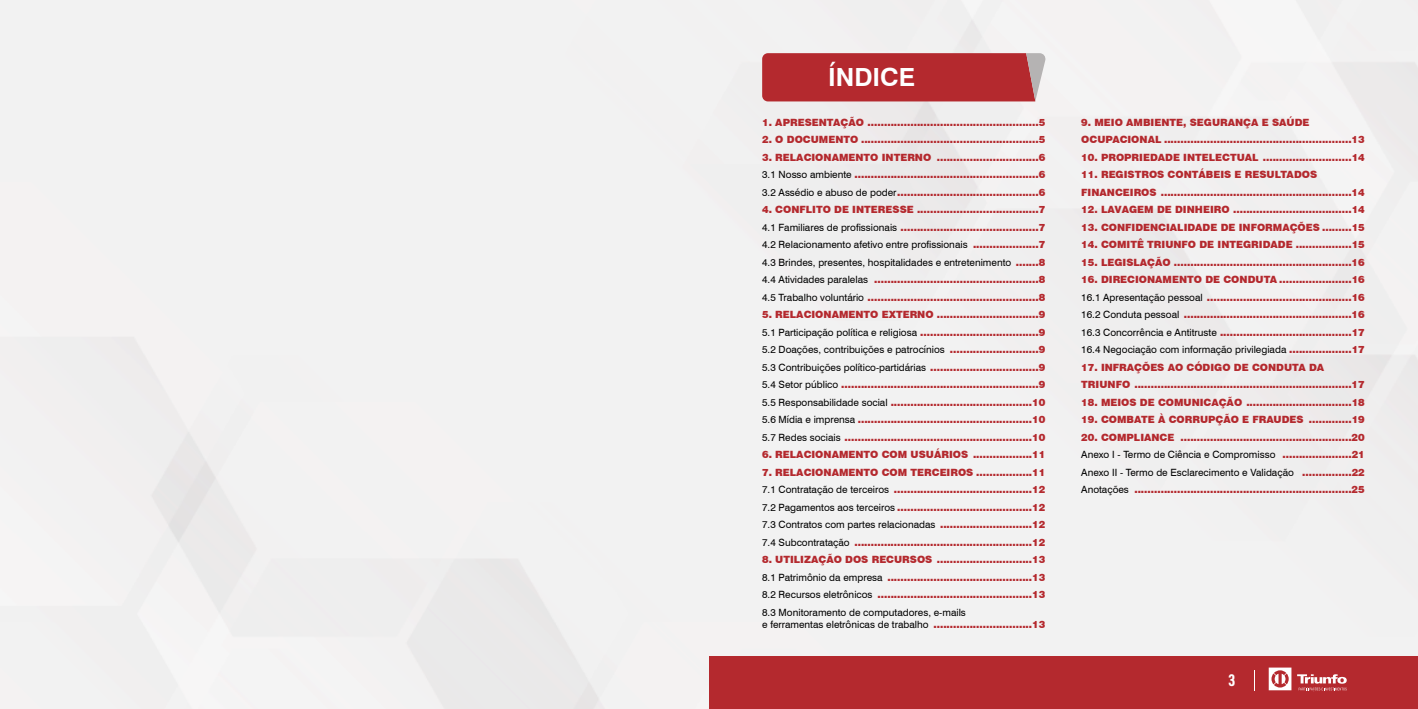
<style>
.page{position:relative;width:1418px;height:709px;background:#fff}
.page>*{position:absolute;margin:0;border:0;box-sizing:border-box;transform-origin:0 0}
.t1{font:700 25px "Swiss 721 BT";color:#fff}
.t2{font:700 16.25px "URWDIN Cond";color:#fff}
.t3{font:900 10px/17.5px "Swiss 721 BT";color:#b4292e}
.t4{font:10px/17.5px "Swiss 721 BT";color:#000}
.s1{font-weight:400;color:#000}
.s2{font-weight:900;color:#b4292e}
</style>
<div class="page">
<div style="left:0;top:656px;width:1417px;height:53px;background:#b4292e"></div>
<svg style="left:1254px;top:670px;width:1px;height:21px"></svg>
<svg style="left:1297px;top:674px;width:49px;height:17px"></svg>
<svg style="left:1268px;top:667px;width:23px;height:23px"></svg>
<svg style="left:762px;top:53px;width:284px;height:48px;background:#b53237"></svg>
<div style="left:0;top:0;width:709px;height:709px;background:#f2f2f2"></div>
<h1 class="t1" style="left:828px;top:62px;width:88px">ÍNDICE</h1>
<p class="t3" style="left:762px;top:113px;width:285px">1. APRESENTAÇÃO ....................................................5</p>
<p class="t3" style="left:762px;top:131px;width:285px">2. O DOCUMENTO ......................................................5</p>
<p class="t3" style="left:762px;top:148px;width:285px">3. RELACIONAMENTO INTERNO<br><span class="s1">3.1 Nosso ambiente</span> ........................................................6<br><span class="s1">3.2 Assédio e abuso de poder</span>...........................................6</p>
<p class="t3" style="left:762px;top:201px;width:285px">4. CONFLITO DE INTERESSE .....................................7<br><span class="s1">4.1 Familiares de profissionais</span> ..........................................7<br><span class="s1">4.2 Relacionamento afetivo entre profissionais<br>4.3 Brindes, presentes, hospitalidades e entretenimento</span> .......8<br><span class="s1">4.4 Atividades paralelas<br>4.5 Trabalho voluntário</span> ....................................................8</p>
<p class="t3" style="left:762px;top:306px;width:285px">5. RELACIONAMENTO EXTERNO ...............................9<br><span class="s1">5.1 Participação política e religiosa</span> ....................................9<br><span class="s1">5.2 Doações, contribuições e patrocínios<br>5.3 Contribuições político-partidárias</span> .................................9<br><span class="s1">5.4 Setor público</span> ............................................................9<br><span class="s1">5.5 Responsabilidade social</span> ...........................................10<br><span class="s1">5.6 Mídia e imprensa</span> .....................................................10<br><span class="s1">5.7 Redes sociais</span> .........................................................10</p>
<p class="t3" style="left:762px;top:446px;width:207px">6. RELACIONAMENTO COM USUÁRIOS</p>
<p class="t3" style="left:762px;top:463px;width:285px">7. RELACIONAMENTO COM TERCEIROS .................11</p>
<p class="t4" style="left:762px;top:481px;width:285px">7.1 Contratação de terceiros<br>7.2 Pagamentos aos terceiros <span class="s2">.........................................12<br></span>7.3 Contratos com partes relacionadas<br>7.4 Subcontratação</p>
<p class="t3" style="left:762px;top:551px;width:285px">8. UTILIZAÇÃO DOS RECURSOS .............................13</p>
<p class="t4" style="left:762px;top:568px;width:205px">8.1 Patrimônio da empresa<br>8.2 Recursos eletrônicos<br>8.3 Monitoramento de computadores, e-mails</p>
<p class="t4" style="left:762px;top:615px;width:168px">e ferramentas eletrônicas de trabalho</p>
<p class="t3" style="left:936px;top:148px;width:110px">...............................6</p>
<p class="t3" style="left:973px;top:236px;width:74px">....................7</p>
<p class="t3" style="left:874px;top:271px;width:173px">..................................................8</p>
<p class="t3" style="left:950px;top:341px;width:97px">...........................9</p>
<p class="t3" style="left:973px;top:446px;width:74px">..................11</p>
<p class="t3" style="left:894px;top:481px;width:153px">..........................................12</p>
<p class="t3" style="left:854px;top:516px;width:192px;text-align:right">............................12 ......................................................12</p>
<p class="t3" style="left:877px;top:568px;width:169px;text-align:right">............................................13 ...............................................13</p>
<p class="t3" style="left:933px;top:616px;width:113px">..............................13</p>
<p class="t3" style="left:1081px;top:113px;width:285px">9. MEIO AMBIENTE, SEGURANÇA E SAÚDE<br>OCUPACIONAL .........................................................13</p>
<p class="t3" style="left:1081px;top:148px;width:285px">10. PROPRIEDADE INTELECTUAL ...........................14</p>
<p class="t3" style="left:1081px;top:166px;width:285px">11. REGISTROS CONTÁBEIS E RESULTADOS<br>FINANCEIROS ..........................................................14</p>
<p class="t3" style="left:1081px;top:201px;width:285px">12. LAVAGEM DE DINHEIRO ....................................14</p>
<p class="t3" style="left:1081px;top:218px;width:285px">13. CONFIDENCIALIDADE DE INFORMAÇÕES .........15</p>
<p class="t3" style="left:1081px;top:236px;width:285px">14. COMITÊ TRIUNFO DE INTEGRIDADE .................15</p>
<p class="t3" style="left:1081px;top:253px;width:285px">15. LEGISLAÇÃO ......................................................16</p>
<p class="t3" style="left:1081px;top:271px;width:285px;text-align:justify">16. DIRECIONAMENTO DE CONDUTA ......................16<br><span class="s1">16.1 Apresentação pessoal</span> ............................................16<br><span class="s1">16.2 Conduta pessoal</span> ...................................................16<br><span class="s1">16.3 Concorrência e Antitruste</span> ........................................17<br><span class="s1">16.4 Negociação com informação privilegiada</span> ...................17</p>
<p class="t3" style="left:1081px;top:358px;width:285px">17. INFRAÇÕES AO CÓDIGO DE CONDUTA DA<br>TRIUNFO ..................................................................17</p>
<p class="t3" style="left:1081px;top:393px;width:285px">18. MEIOS DE COMUNICAÇÃO ................................18</p>
<p class="t3" style="left:1081px;top:411px;width:224px">19. COMBATE À CORRUPÇÃO E FRAUDES</p>
<p class="t3" style="left:1081px;top:428px;width:95px">20. COMPLIANCE</p>
<p class="t4" style="left:1081px;top:446px;width:214px">Anexo I - Termo de Ciência e Compromisso<br>Anexo II - Termo de Esclarecimento e Validação<br>Anotações</p>
<p class="t3" style="left:1134px;top:411px;width:232px;text-align:right">.............19 ....................................................20 .....................21<br>...............22 ..................................................................25</p>
<h2 class="t2" style="left:1228px;top:669px;width:8px">3</h2>
</div>
